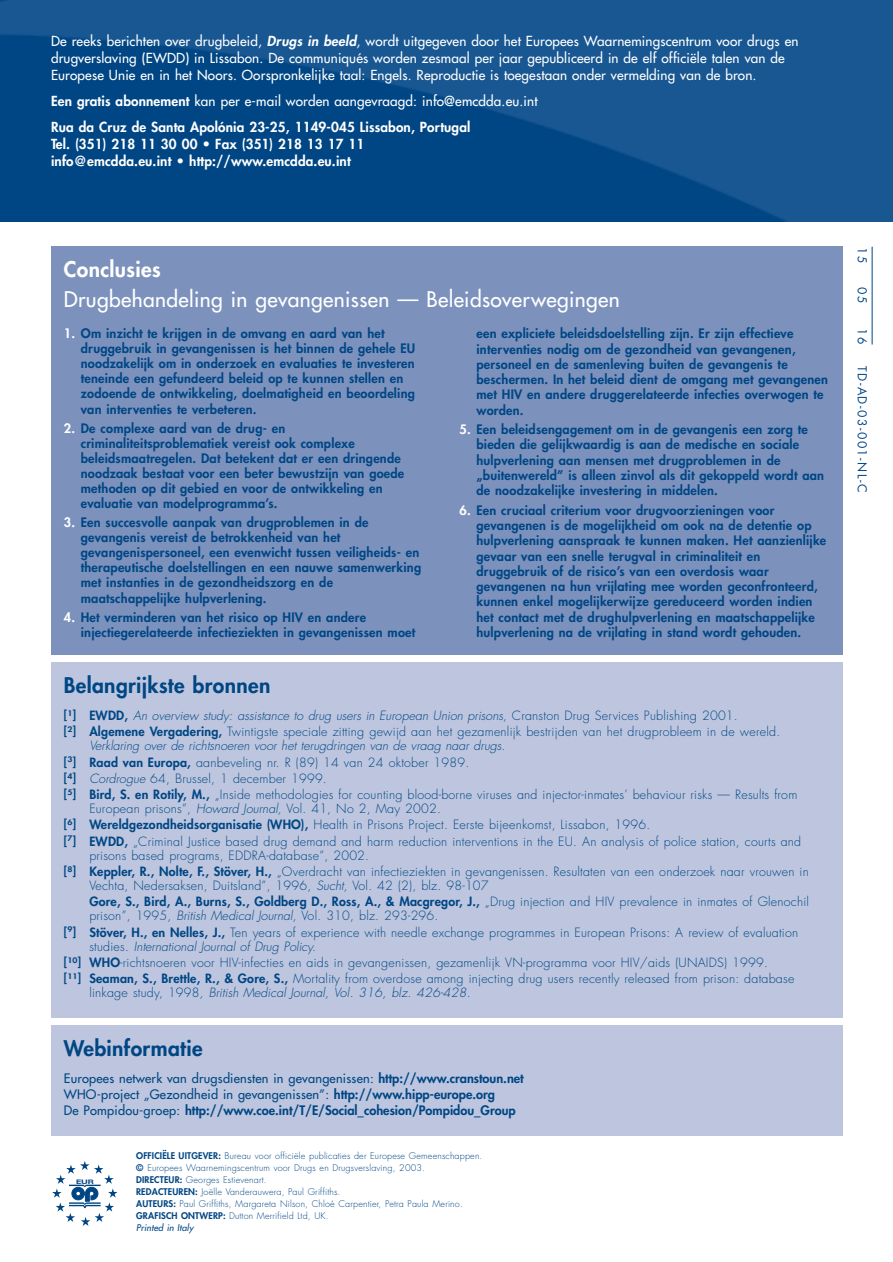
<style>
.page{position:relative;width:893px;height:1262px;background:#fff}
.page>*{position:absolute;margin:0;border:0;box-sizing:border-box;transform-origin:0 0}
.t1{font:21px "Futura";letter-spacing:.015em;color:#fff}
.t2{font:800 21px "Futura";letter-spacing:.015em;color:#004684}
.t3{font:800 21px "Futura";letter-spacing:.015em;color:#fff}
.t4{font:13.5px/17.2px "Futura";letter-spacing:.01em;color:#fff}
.t5{font:800 13.5px/25.8px "Futura";letter-spacing:.01em;color:#fff}
.t6{font:800 12.75px/15.3px "Futura";letter-spacing:.015em;color:#004684}
.t7{font:12.75px/16.4px "Futura";letter-spacing:.015em;color:#004684}
.t8{font:300 12.45px/16.2px "Futura";letter-spacing:.02em;color:#004684}
.t9{font:italic 300 12.45px "Futura";color:#004684}
.t10{font:12px "Futura";letter-spacing:.125em;color:#004684}
.t11{font:300 9px/12px "Futura";letter-spacing:.02em;color:#004684}
.t12{font:700 6.15px "Helvetica Neue";color:#004583;scale:1.33 1}
.s1{font-weight:800;font-style:italic}
.s2{font-weight:400}
.s3{color:#fff}
.s4{font-weight:800}
.s5{font-style:italic}
.s6{font-style:normal}
.s7{font-weight:700}
.s8{font-weight:400;font-style:italic}
</style>
<div class="page">
<div style="left:51px;top:1025px;width:791px;height:110px;background:#bdc6de"></div>
<div style="left:51px;top:247px;width:791px;height:408px;background:#7c92bd"></div>
<svg style="left:52px;top:1161px;width:65px;height:64px"></svg>
<div style="left:51px;top:662px;width:791px;height:355px;background:#bdc6de"></div>
<hr style="left:871px;top:247px;width:1px;height:97px;background:#004684">
<img style="left:0;top:0;width:892px;height:221px">
<p class="t4" style="left:51px;top:33px;width:749px">De reeks berichten over drugbeleid, <span class="s1">Drugs in beeld</span>, wordt uitgegeven door het Europees Waarnemingscentrum voor drugs en drugverslaving (EWDD) in Lissabon. De communiqués worden zesmaal per jaar gepubliceerd in de elf officiële talen van de<br>Europese Unie en in het Noors. Oorspronkelijke taal: Engels. Reproductie is toegestaan onder vermelding van de bron.</p>
<p class="t5" style="left:51px;top:89px;width:488px">Een gratis abonnement <span class="s2">kan per e-mail worden aangevraagd: info@emcdda.eu.int<br></span>Rua da Cruz de Santa Apolónia 23-25, 1149-045 Lissabon, Portugal</p>
<p class="t5" style="left:51px;top:136px;width:315px;line-height:17.2px">Tel. (351) 218 11 30 00 • Fax (351) 218 13 17 11 info@emcdda.eu.int • http://www.emcdda.eu.int</p>
<h1 class="t3" style="left:64px;top:259px;width:98px">Conclusies</h1>
<h1 class="t1" style="left:64px;top:289px;width:557px">Drugbehandeling in gevangenissen — Beleidsoverwegingen</h1>
<p class="t6" style="left:81px;top:327px;width:336px;text-indent:-17px"><span class="s3">1.</span> Om inzicht te krijgen in de omvang en aard van het druggebruik in gevangenissen is het binnen de gehele EU noodzakelijk om in onderzoek en evaluaties te investeren teneinde een gefundeerd beleid op te kunnen stellen en zodoende de ontwikkeling, doelmatigheid en beoordeling van interventies te verbeteren.</p>
<p class="t6" style="left:81px;top:421px;width:325px;text-indent:-17px"><span class="s3">2.</span> De complexe aard van de drug- en criminaliteitsproblematiek vereist ook complexe beleidsmaatregelen. Dat betekent dat er een dringende noodzaak bestaat voor een beter bewustzijn van goede methoden op dit gebied en voor de ontwikkeling en evaluatie van modelprogramma’s.</p>
<p class="t6" style="left:81px;top:516px;width:342px;text-indent:-17px"><span class="s3">3.</span> Een succesvolle aanpak van drugproblemen in de gevangenis vereist de betrokkenheid van het gevangenispersoneel, een evenwicht tussen veiligheids- en therapeutische doelstellingen en een nauwe samenwerking met instanties in de gezondheidszorg en de maatschappelijke hulpverlening.</p>
<p class="t6" style="left:81px;top:610px;width:336px;text-indent:-17px"><span class="s3">4.</span> Het verminderen van het risico op HIV en andere injectiegerelateerde infectieziekten in gevangenissen moet</p>
<p class="t6" style="left:476px;top:327px;width:353px">een expliciete beleidsdoelstelling zijn. Er zijn effectieve interventies nodig om de gezondheid van gevangenen, personeel en de samenleving buiten de gevangenis te beschermen. In het beleid dient de omgang met gevangenen met HIV en andere druggerelateerde infecties overwogen te worden.</p>
<p class="t6" style="left:476px;top:423px;width:349px;text-indent:-17px"><span class="s3">5.</span> Een beleidsengagement om in de gevangenis een zorg te bieden die gelijkwaardig is aan de medische en sociale hulpverlening aan mensen met drugproblemen in de „buitenwereld” is alleen zinvol als dit gekoppeld wordt aan de noodzakelijke investering in middelen.</p>
<p class="t6" style="left:476px;top:503px;width:351px;text-indent:-17px"><span class="s3">6.</span> Een cruciaal criterium voor drugvoorzieningen voor gevangenen is de mogelijkheid om ook na de detentie op hulpverlening aanspraak te kunnen maken. Het aanzienlijke gevaar van een snelle terugval in criminaliteit en druggebruik of de risico’s van een overdosis waar gevangenen na hun vrijlating mee worden geconfronteerd, kunnen enkel mogelijkerwijze gereduceerd worden indien het contact met de drughulpverlening en maatschappelijke hulpverlening na de vrijlating in stand wordt gehouden.</p>
<h1 class="t2" style="left:64px;top:675px;width:208px">Belangrijkste bronnen</h1>
<p class="t8" style="left:64px;top:708px;width:717px"><span class="s4">[</span><sup>1</sup><span class="s4">] EWDD,</span> <span class="s5">An overview study: assistance to drug users in European Union prisons,</span> Cranston Drug Services Publishing 2001.<br><span class="s4">[</span><sup>2</sup><span class="s4">] Algemene Vergadering,</span> Twintigste speciale zitting gewijd aan het gezamenlijk bestrijden van het drugprobleem in de wereld.</p>
<p class="t8" style="left:64px;top:738px;width:735px;text-indent:26px"><span class="s5">Verklaring over de richtsnoeren voor het terugdringen van de vraag naar drugs.<br></span><span class="s4">[</span><sup>3</sup><span class="s4">] Raad van Europa,</span> aanbeveling nr. R (89) 14 van 24 oktober 1989.<br><span class="s4">[</span><sup>4</sup><span class="s4">]</span> <span class="s5">Cordrogue</span> 64, Brussel, 1 december 1999.<br><span class="s4">[</span><sup>5</sup><span class="s4">] Bird, S. en Rotily, M.,</span> „Inside methodologies for counting blood-borne viruses and injector-inmates’ behaviour risks — Results from</p>
<p class="t8" style="left:64px;top:801px;width:739px;text-indent:26px">European prisons”, <span class="s5">Howard Journal,</span> Vol. 41, No 2, May 2002.<br><span class="s4">[</span><sup>6</sup><span class="s4">] Wereldgezondheidsorganisatie (WHO),</span> Health in Prisons Project. Eerste bijeenkomst, Lissabon, 1996.<br><span class="s4">[</span><sup>7</sup><span class="s4">] EWDD,</span> „Criminal Justice based drug demand and harm reduction interventions in the EU. An analysis of police station, courts and</p>
<p class="t8" style="left:64px;top:848px;width:746px;text-indent:26px">prisons based programs, EDDRA-database”, 2002.<br><span class="s4">[</span><sup>8</sup><span class="s4">] Keppler, R., Nolte, F., Stöver, H.,</span> „Overdracht van infectieziekten in gevangenissen. Resultaten van een onderzoek naar vrouwen in</p>
<p class="t8" style="left:89px;top:878px;width:721px">Vechta, Nedersaksen, Duitsland”, 1996, <span class="s5">Sucht,</span> Vol. 42 (2), blz. 98-107<br><span class="s4">Gore, S., Bird, A., Burns, S., Goldberg D., Ross, A., &amp; Macgregor, J.,</span> „Drug injection and HIV prevalence in inmates of Glenochil</p>
<p class="t8" style="left:64px;top:908px;width:735px;text-indent:26px">prison”, 1995, <span class="s5">British Medical Journal,</span> Vol. 310, blz. 293-296.<br><span class="s4">[</span><sup>9</sup><span class="s4">] Stöver, H., en Nelles, J.,</span> Ten years of experience with needle exchange programmes in European Prisons: A review of evaluation</p>
<p class="t8" style="left:64px;top:939px;width:732px;text-indent:26px">studies. <span class="s5">International Journal of Drug Policy.<br></span><span class="s4">[</span><sup>10</sup><span class="s4">] WHO</span>-richtsnoeren voor HIV-infecties en aids in gevangenissen, gezamenlijk VN-programma voor HIV/aids (UNAIDS) 1999.<br><span class="s4">[</span><sup>11</sup><span class="s4">] Seaman, S., Brettle, R., &amp; Gore, S.,</span> Mortality from overdose among injecting drug users recently released from prison: database</p>
<p class="t9" style="left:89px;top:987px;width:383px"><span class="s6">linkage study, 1998</span>, British Medical Journal, Vol. 316, blz. 426-428.</p>
<h1 class="t2" style="left:64px;top:1037px;width:140px">Webinformatie</h1>
<p class="t7" style="left:64px;top:1070px;width:461px">Europees netwerk van drugsdiensten in gevangenissen: <span class="s4">http://www.cranstoun.net<br></span>WHO-project „Gezondheid in gevangenissen”: <span class="s4">http://www.hipp-europe.org<br></span>De Pompidou-groep: <span class="s4">http://www.coe.int/T/E/Social_cohesion/Pompidou_Group</span></p>
<p class="t12" style="left:76px;top:1179px;width:15px">EUR</p>
<p class="t11" style="left:136px;top:1150px;width:348px"><span class="s4">OFFICIËLE UITGEVER:</span> Bureau voor officiële publicaties der Europese Gemeenschappen. <span class="s7">©</span> Europees Waarnemingscentrum voor Drugs en Drugsverslaving, 2003.<br><span class="s4">DIRECTEUR:</span> Georges Estievenart.<br><span class="s4">REDACTEUREN:</span> Joëlle Vanderauwera, Paul Griffiths.<br><span class="s4">AUTEURS:</span> Paul Griffiths, Margareta Nilson, Chloé Carpentier, Petra Paula Merino.<br><span class="s4">GRAFISCH ONTWERP:</span> Dutton Merrifield Ltd, UK.<br><span class="s8">Printed in Italy</span></p>
<p class="t10" style="left:867px;top:247px;width:18px;rotate:90deg">15</p>
<p class="t10" style="left:867px;top:287px;width:18px;rotate:90deg">05</p>
<p class="t10" style="left:867px;top:328px;width:18px;rotate:90deg">16</p>
<p class="t10" style="left:867px;top:366px;width:128px;rotate:90deg">TD-AD-03-001-NL-C</p>
</div>
